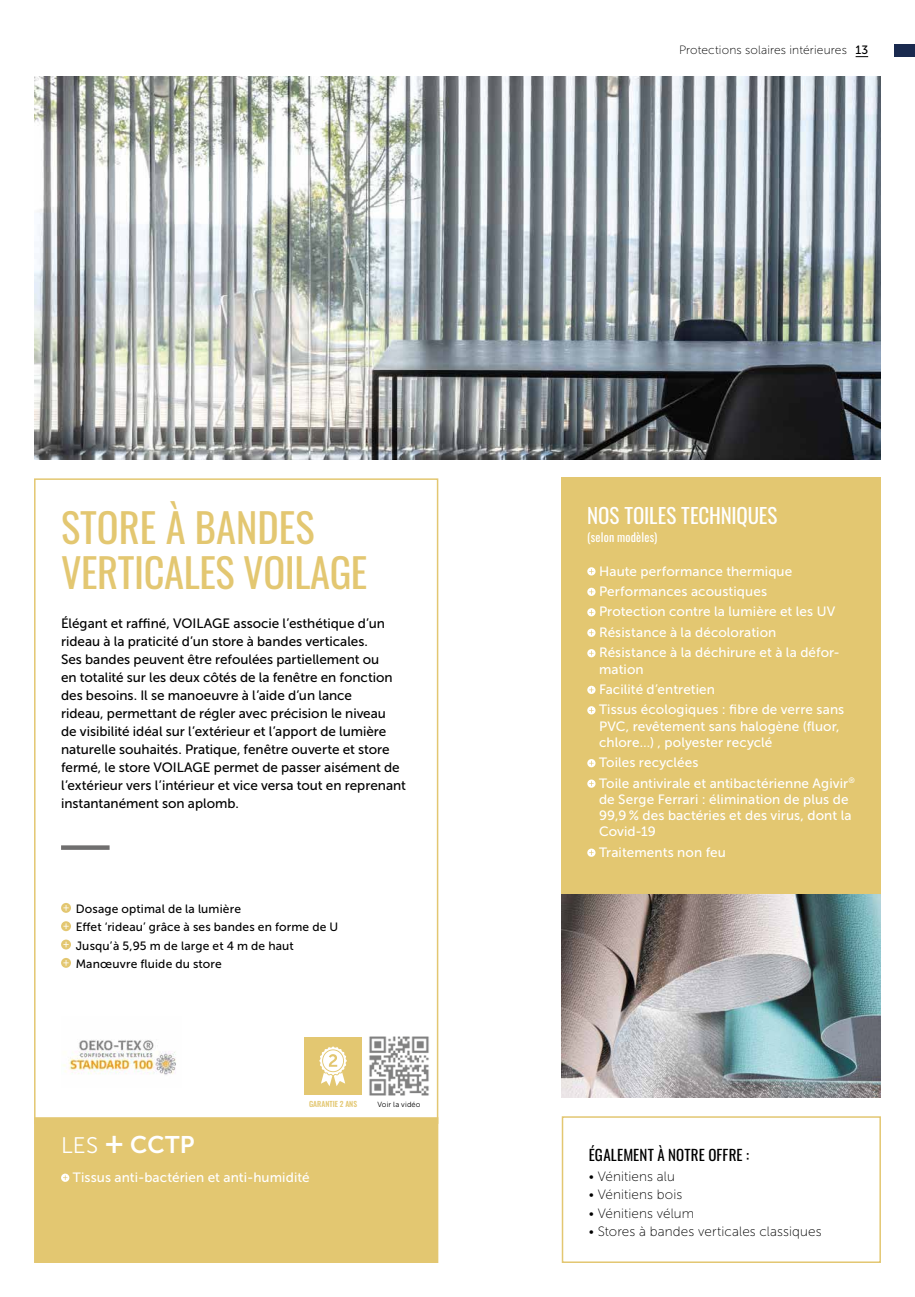
<style>
.page{position:relative;width:915px;height:1297px;background:#fff}
.page>*{position:absolute;margin:0;border:0;box-sizing:border-box;transform-origin:0 0}
.t1{font:40.5px/45px "Oswald";letter-spacing:-.01em;color:#e3c771}
.t2{font:24px "Museo Sans 700";color:#fff}
.t3{font:21px "Oswald";letter-spacing:-.005em;color:#fff}
.t4{font:15px "Oswald";letter-spacing:.01em;color:#000}
.t5{font:13.5px/18px "Museo Sans 500";color:#000}
.t6{font:13.5px/20.4px "Museo Sans 500";letter-spacing:.01em;color:#fff}
.t7{font:13.5px "Museo Sans 100";letter-spacing:.01em;color:#000}
.t8{font:12px/18.3px "Museo Sans 500";letter-spacing:.015em;color:#000}
.t9{font:12px "Museo Sans 100";letter-spacing:.01em;color:#000}
.t10{font:12px "Oswald";letter-spacing:.015em;color:#fff}
.t11{font:500 7.5px "Oswald";color:#e3c771}
.t12{font:7.5px "Museo Sans 300";letter-spacing:.025em;color:#000}
.s1{font-family:"Museo Sans 300";font-size:22.5px}
.s2{font-size:30px}
</style>
<div class="page">
<div style="left:35px;top:1118px;width:402px;height:144px;background:#e3c771"></div>
<svg style="left:61px;top:1173px;width:8px;height:9px"></svg>
<svg style="left:63px;top:1175px;width:4px;height:5px"></svg>
<div style="left:34px;top:1117px;width:404px;height:146px;border:2px solid #e3c771"></div>
<div style="left:61px;top:845px;width:48px;height:5px;background:#706f6f"></div>
<div style="left:61px;top:903px;width:10px;height:10px;background:#e3c771;border-radius:50%"></div>
<svg style="left:63px;top:905px;width:6px;height:6px"></svg>
<div style="left:61px;top:921px;width:10px;height:10px;background:#e3c771;border-radius:50%"></div>
<svg style="left:63px;top:923px;width:6px;height:6px"></svg>
<svg style="left:61px;top:939px;width:10px;height:10px"></svg>
<svg style="left:63px;top:942px;width:6px;height:5px"></svg>
<div style="left:61px;top:958px;width:10px;height:10px;background:#e3c771;border-radius:50%"></div>
<svg style="left:63px;top:960px;width:6px;height:6px"></svg>
<div style="left:34px;top:478px;width:404px;height:646px;border:2px solid #e3c771"></div>
<div style="left:304px;top:1038px;width:57px;height:57px;background:#e3c771"></div>
<svg style="left:319px;top:1046px;width:27px;height:40px"></svg>
<img style="left:369px;top:1036px;width:60px;height:60px">
<div style="left:561px;top:1116px;width:319px;height:147px;border:2px solid #e3c771"></div>
<img style="left:34px;top:77px;width:846px;height:382px">
<img style="left:63px;top:1039px;width:113px;height:36px">
<div style="left:561px;top:477px;width:319px;height:422px;background:#e3c771"></div>
<svg style="left:587px;top:567px;width:8px;height:8px"></svg>
<svg style="left:587px;top:588px;width:8px;height:8px"></svg>
<svg style="left:589px;top:589px;width:4px;height:5px"></svg>
<svg style="left:587px;top:608px;width:8px;height:8px"></svg>
<svg style="left:587px;top:629px;width:8px;height:8px"></svg>
<svg style="left:589px;top:630px;width:4px;height:5px"></svg>
<svg style="left:587px;top:649px;width:8px;height:8px"></svg>
<svg style="left:589px;top:651px;width:4px;height:5px"></svg>
<svg style="left:587px;top:686px;width:8px;height:8px"></svg>
<svg style="left:589px;top:687px;width:4px;height:5px"></svg>
<svg style="left:587px;top:706px;width:8px;height:8px"></svg>
<svg style="left:587px;top:759px;width:8px;height:8px"></svg>
<svg style="left:589px;top:761px;width:4px;height:4px"></svg>
<svg style="left:587px;top:779px;width:8px;height:9px"></svg>
<svg style="left:589px;top:781px;width:4px;height:5px"></svg>
<svg style="left:587px;top:848px;width:8px;height:9px"></svg>
<svg style="left:589px;top:850px;width:4px;height:5px"></svg>
<img style="left:561px;top:894px;width:319px;height:203px">
<div style="left:893px;top:45px;width:21px;height:12px;background:#1a2a4f"></div>
<svg style="left:855px;top:56px;width:12px;height:1px"></svg>
<p class="t9" style="left:678px;top:43px;width:169px">Protections solaires intérieures</p>
<p class="t8" style="left:855px;top:40px;width:14px">13</p>
<h1 class="t1" style="left:61px;top:501px;width:308px">STORE À BANDES<br>VERTICALES VOILAGE</h1>
<p class="t5" style="left:61px;top:615px;width:346px">Élégant et raffiné, VOILAGE associe l’esthétique d’un rideau à la praticité d’un store à bandes verticales.<br>Ses bandes peuvent être refoulées partiellement ou<br>en totalité sur les deux côtés de la fenêtre en fonction des besoins. Il se manoeuvre à l’aide d’un lance<br>rideau, permettant de régler avec précision le niveau<br>de visibilité idéal sur l’extérieur et l’apport de lumière naturelle souhaités. Pratique, fenêtre ouverte et store fermé, le store VOILAGE permet de passer aisément de l’extérieur vers l’intérieur et vice versa tout en reprenant instantanément son aplomb.</p>
<p class="t8" style="left:76px;top:899px;width:264px">Dosage optimal de la lumière<br>Effet ‘rideau’ grâce à ses bandes en forme de U Jusqu’à 5,95 m de large et 4 m de haut Manœuvre fluide du store</p>
<p class="t11" style="left:309px;top:1098px;width:49px">GARANTIE 2 ANS</p>
<p class="t12" style="left:377px;top:1100px;width:45px">Voir la vidéo</p>
<h2 class="t2" style="left:61px;top:1131px;width:135px"><span class="s1">LES</span> <span class="s2">+</span> CCTP</h2>
<p class="t6" style="left:73px;top:1167px;width:238px">Tissus anti-bactérien et anti-humidité</p>
<h3 class="t3" style="left:587px;top:496px;width:192px">NOS TOILES TECHNIQUES</h3>
<p class="t10" style="left:587px;top:527px;width:71px">(selon modèles)</p>
<p class="t6" style="left:599px;top:561px;width:242px">Haute performance thermique<br>Performances acoustiques<br>Protection contre la lumière et les UV<br>Résistance à la décoloration<br>Résistance à la déchirure et à la défor-</p>
<p class="t6" style="left:599px;top:659px;width:247px">mation<br>Facilité d’entretien<br>Tissus écologiques : fibre de verre sans</p>
<p class="t6" style="left:599px;top:718px;width:242px;line-height:16.2px">PVC, revêtement sans halogène (fluor, chlore…) , polyester recyclé</p>
<p class="t6" style="left:599px;top:752px;width:257px">Toiles recyclées<br>Toile antivirale et antibactérienne Agivir<sup>®</sup></p>
<p class="t6" style="left:599px;top:791px;width:254px;line-height:16.2px">de Serge Ferrari : élimination de plus de<br>99,9 % des bactéries et des virus, dont la<br>Covid-19</p>
<p class="t6" style="left:599px;top:842px;width:128px">Traitements non feu</p>
<p class="t4" style="left:588px;top:1141px;width:162px">ÉGALEMENT À NOTRE OFFRE :</p>
<p class="t7" style="left:588px;top:1169px;width:88px">• Vénitiens alu</p>
<p class="t7" style="left:588px;top:1187px;width:95px">• Vénitiens bois</p>
<p class="t7" style="left:588px;top:1206px;width:107px">• Vénitiens vélum</p>
<p class="t7" style="left:588px;top:1224px;width:234px">• Stores à bandes verticales classiques</p>
</div>
